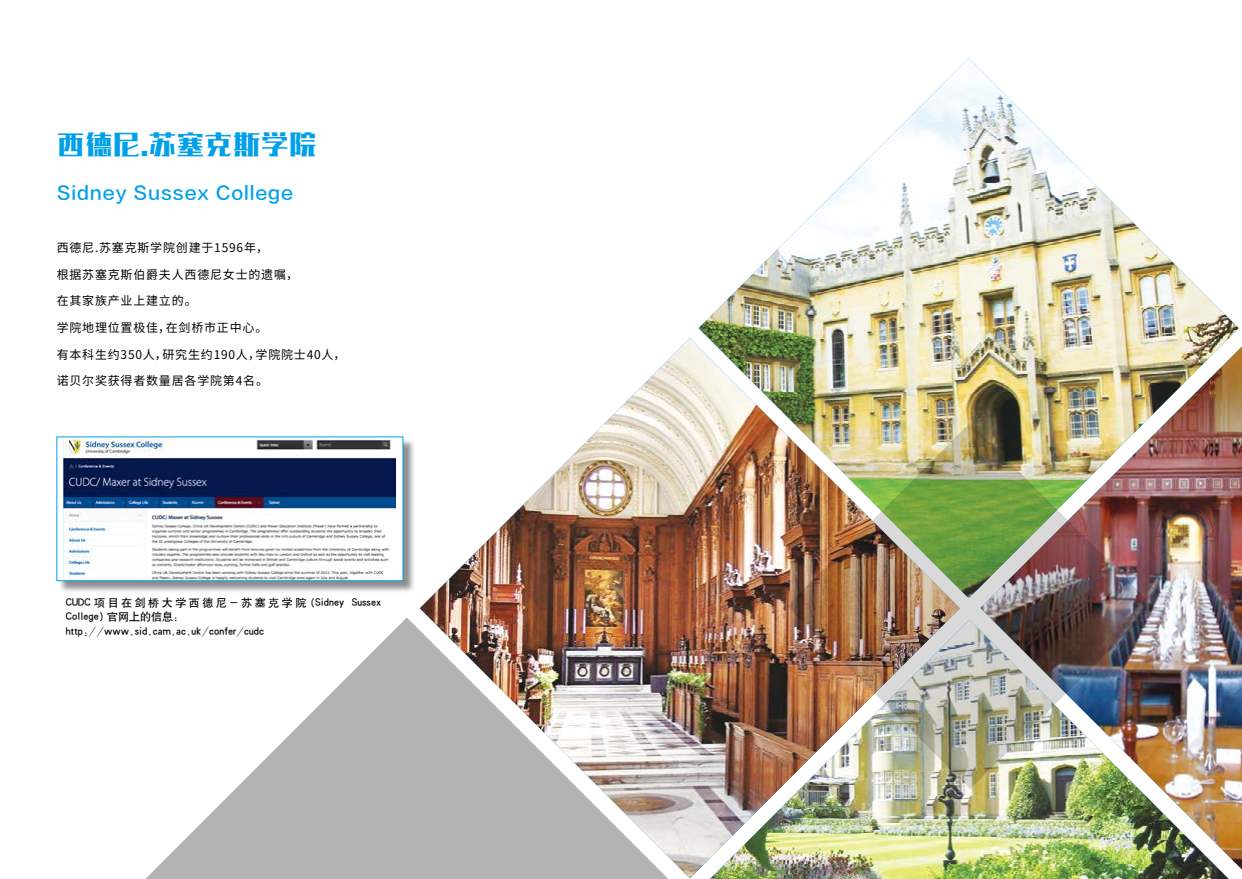
<style>
.page{position:relative;width:1242px;height:879px;background:#fff}
.page>*{position:absolute;margin:0;border:0;box-sizing:border-box;transform-origin:0 0}
.t1{font:28px "MF Yi Hei Noncommercial";color:#00a0e9}
.t2{font:18px "FZLTZHK GBK1 0";letter-spacing:.05em;color:#00a0e9}
.t3{font:12px "Source Han Sans CN";letter-spacing:.065em;color:#000}
.t4{font:11px/14.4px "H Yb 1 gj";color:#000}
</style>
<div class="page">
<div style="left:58px;top:438px;width:357px;height:155px;background:#000;opacity:.45"></div>
<div style="left:57px;top:437px;width:346px;height:144px;background:#fff"></div>
<img style="left:64px;top:439px;width:332px;height:140px">
<div style="left:57px;top:437px;width:346px;height:144px;border:1px solid #00a0e9"></div>
<img style="left:710px;top:789px;width:518px;height:90px">
<img style="left:980px;top:346px;width:262px;height:523px">
<svg style="left:145px;top:617px;width:523px;height:262px;fill:#b3b3b3"></svg>
<img style="left:698px;top:58px;width:540px;height:540px">
<img style="left:420px;top:338px;width:540px;height:540px">
<img style="left:787px;top:423px;width:366px;height:366px">
<h1 class="t1" style="left:57px;top:130px;width:261px">西德尼.苏塞克斯学院</h1>
<h2 class="t2" style="left:57px;top:183px;width:238px">Sidney Sussex College</h2>
<p class="t3" style="left:57px;top:241px;width:213px">西德尼.苏塞克斯学院创建于1596年，</p>
<p class="t3" style="left:57px;top:267px;width:243px">根据苏塞克斯伯爵夫人西德尼女士的遗嘱，</p>
<p class="t3" style="left:57px;top:294px;width:141px">在其家族产业上建立的。</p>
<p class="t3" style="left:57px;top:321px;width:212px">学院地理位置极佳，在剑桥市正中心。</p>
<p class="t3" style="left:57px;top:347px;width:290px">有本科生约350人，研究生约190人，学院院士40人，</p>
<p class="t3" style="left:57px;top:374px;width:213px">诺贝尔奖获得者数量居各学院第4名。</p>
<p class="t4" style="left:66px;top:595px;width:317px">CUDC项目在剑桥大学西德尼-苏塞克学院(Sidney Sussex<br>College) 官网上的信息：http://www.sid.cam.ac.uk/confer/cudc</p>
</div>
